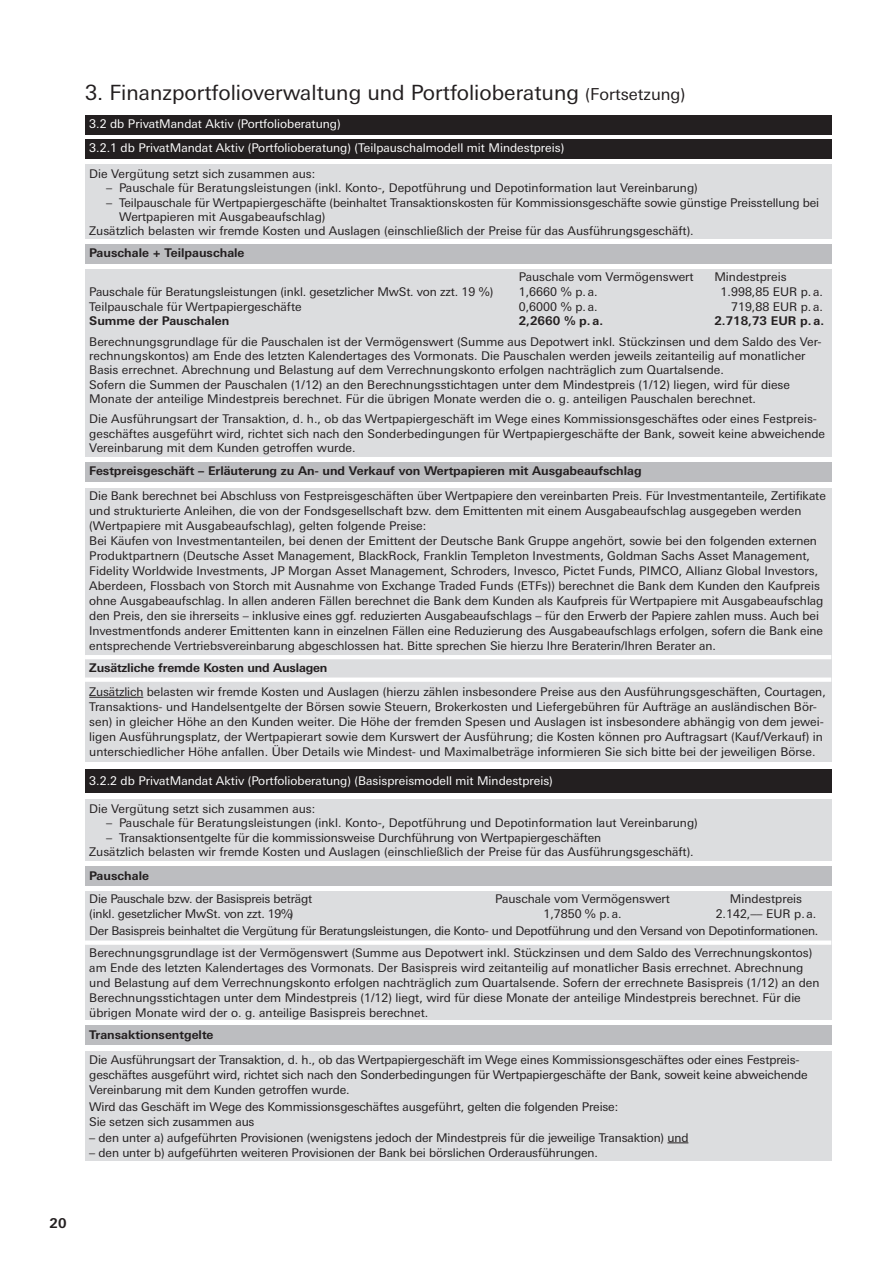
<style>
.page{position:relative;width:893px;height:1263px;background:#fff}
.page>*{position:absolute;margin:0;border:0;box-sizing:border-box;transform-origin:0 0}
.t1{font:21px "Deu Ba Univers";color:#231f20}
.t2{font:700 13.5px "Deu Ba Univers";color:#231f20}
.t3{font:12px/15px "Deu Ba Univers";color:#231f20}
.t4{font:700 12px "Deu Ba Univers";color:#231f20}
.t5{font:12px "Deu Ba Univers";color:#fff}
.t6{font:12px/17.1px "Deu Ba Univers";letter-spacing:-.025em;color:#231f20;text-align:right}
.s1{font-size:16.5px}
</style>
<div class="page">
<div style="left:85px;top:770px;width:746px;height:23px;background:#231f20"></div>
<div style="left:85px;top:891px;width:746px;height:129px;background:#dcdddf"></div>
<div style="left:85px;top:940px;width:746px;height:5px;background:#fff"></div>
<div style="left:85px;top:866px;width:746px;height:20px;background:#bcbdc0"></div>
<div style="left:85px;top:1025px;width:746px;height:20px;background:#bcbdc0"></div>
<div style="left:85px;top:1051px;width:746px;height:110px;background:#dcdddf"></div>
<svg style="left:667px;top:1142px;width:21px;height:1px"></svg>
<div style="left:85px;top:799px;width:746px;height:62px;background:#dcdddf"></div>
<div style="left:85px;top:269px;width:746px;height:188px;background:#dcdddf"></div>
<div style="left:85px;top:115px;width:746px;height:20px;background:#231f20"></div>
<div style="left:85px;top:164px;width:746px;height:75px;background:#dcdddf"></div>
<div style="left:85px;top:139px;width:746px;height:20px;background:#231f20"></div>
<div style="left:85px;top:244px;width:746px;height:20px;background:#bcbdc0"></div>
<div style="left:85px;top:488px;width:746px;height:273px;background:#dcdddf"></div>
<hr style="left:85px;top:655px;width:746px;height:4px;background:#fff">
<div style="left:85px;top:677px;width:746px;height:5px;background:#fff"></div>
<hr style="left:89px;top:697px;width:54px;height:1px;background:#231f20">
<div style="left:85px;top:462px;width:746px;height:20px;background:#bcbdc0"></div>
<h1 class="t1" style="left:85px;top:85px;width:602px">3. Finanzportfolioverwaltung und Portfolioberatung <span class="s1">(Fortsetzung)</span></h1>
<p class="t5" style="left:89px;top:119px;width:253px">3.2 db PrivatMandat Aktiv (Portfolioberatung)</p>
<p class="t3" style="left:89px;top:167px;width:227px">Die Vergütung setzt sich zusammen aus:</p>
<p class="t3" style="left:106px;top:181px;width:593px">– Pauschale für Beratungsleistungen (inkl. Konto-, Depotführung und Depotinformation laut Vereinbarung)</p>
<p class="t3" style="left:106px;top:196px;width:714px">– Teilpauschale für Wertpapiergeschäfte (beinhaltet Transaktionskosten für Kommissionsgeschäfte sowie günstige Preisstellung bei</p>
<p class="t3" style="left:119px;top:210px;width:208px">Wertpapieren mit Ausgabeaufschlag)</p>
<p class="t3" style="left:89px;top:224px;width:606px">Zusätzlich belasten wir fremde Kosten und Auslagen (einschließlich der Preise für das Ausführungsgeschäft).</p>
<p class="t5" style="left:89px;top:144px;width:476px">3.2.1 db PrivatMandat Aktiv (Portfolioberatung) (Teilpauschalmodell mit Mindestpreis)</p>
<p class="t4" style="left:89px;top:248px;width:157px">Pauschale + Teilpauschale</p>
<p class="t3" style="left:519px;top:271px;width:176px">Pauschale vom Vermögenswert</p>
<p class="t3" style="left:714px;top:271px;width:74px">Mindestpreis</p>
<p class="t3" style="left:89px;top:285px;width:405px">Pauschale für Beratungsleistungen (inkl. gesetzlicher MwSt. von zzt. 19 %)</p>
<p class="t3" style="left:519px;top:285px;width:80px">1,6660 % p. a.</p>
<p class="t3" style="left:721px;top:285px;width:104px">1.998,85 EUR p. a.</p>
<p class="t3" style="left:89px;top:300px;width:214px">Teilpauschale für Wertpapiergeschäfte</p>
<p class="t3" style="left:519px;top:300px;width:80px">0,6000 % p. a.</p>
<p class="t3" style="left:731px;top:300px;width:93px">719,88 EUR p. a.</p>
<p class="t4" style="left:89px;top:316px;width:141px">Summe der Pauschalen</p>
<p class="t4" style="left:519px;top:316px;width:86px">2,2660 % p. a.</p>
<p class="t4" style="left:714px;top:316px;width:111px">2.718,73 EUR p. a.</p>
<p class="t3" style="left:89px;top:335px;width:734px;line-height:14.2px">Berechnungsgrundlage für die Pauschalen ist der Vermögenswert (Summe aus Depotwert inkl. Stückzinsen und dem Saldo des Ver&shy;rechnungskontos) am Ende des letzten Kalendertages des Vormonats. Die Pauschalen werden jeweils zeitanteilig auf monatlicher Basis errechnet. Abrechnung und Belastung auf dem Verrechnungskonto erfolgen nachträglich zum Quartalsende.<br>Sofern die Summen der Pauschalen (1/12) an den Berechnungsstichtagen unter dem Mindestpreis (1/12) liegen, wird für diese Monate der anteilige Mindestpreis berechnet. Für die übrigen Monate werden die o. g. anteiligen Pauschalen berechnet.</p>
<p class="t3" style="left:89px;top:413px;width:737px;line-height:14.2px">Die Ausführungsart der Transaktion, d. h., ob das Wertpapiergeschäft im Wege eines Kommissionsgeschäftes oder eines Festpreis&shy;geschäftes ausgeführt wird, richtet sich nach den Sonderbedingungen für Wertpapiergeschäfte der Bank, soweit keine abweichende<br>Vereinbarung mit dem Kunden getroffen wurde.</p>
<p class="t4" style="left:89px;top:467px;width:554px">Festpreisgeschäft – Erläuterung zu An- und Verkauf von Wertpapieren mit Ausgabeaufschlag</p>
<p class="t3" style="left:89px;top:489px;width:738px">Die Bank berechnet bei Abschluss von Festpreisgeschäften über Wertpapiere den vereinbarten Preis. Für Investmentanteile, Zertifikate und strukturierte Anleihen, die von der Fondsgesellschaft bzw. dem Emittenten mit einem Ausgabeaufschlag ausgegeben werden (Wertpapiere mit Ausgabeaufschlag), gelten folgende Preise:<br>Bei Käufen von Investmentanteilen, bei denen der Emittent der Deutsche Bank Gruppe angehört, sowie bei den folgenden externen Produktpartnern (Deutsche Asset Management, BlackRock, Franklin Templeton Investments, Goldman Sachs Asset Management, Fidelity Worldwide Investments, JP Morgan Asset Management, Schroders, Invesco, Pictet Funds, PIMCO, Allianz Global Investors, Aberdeen, Flossbach von Storch mit Ausnahme von Exchange Traded Funds (ETFs)) berechnet die Bank dem Kunden den Kaufpreis ohne Ausgabeaufschlag. In allen anderen Fällen berechnet die Bank dem Kunden als Kaufpreis für Wertpapiere mit Ausgabeaufschlag den Preis, den sie ihrerseits – inklusive eines ggf. reduzierten Ausgabeaufschlags – für den Erwerb der Papiere zahlen muss. Auch bei Investmentfonds anderer Emittenten kann in einzelnen Fällen eine Reduzierung des Ausgabeaufschlags erfolgen, sofern die Bank eine entsprechende Vertriebsvereinbarung abgeschlossen hat. Bitte sprechen Sie hierzu Ihre Beraterin/Ihren Berater an.</p>
<p class="t4" style="left:89px;top:664px;width:240px">Zusätzliche fremde Kosten und Auslagen</p>
<p class="t3" style="left:89px;top:685px;width:738px">Zusätzlich belasten wir fremde Kosten und Auslagen (hierzu zählen insbesondere Preise aus den Ausführungsgeschäften, Courtagen, Transaktions- und Handelsentgelte der Börsen sowie Steuern, Brokerkosten und Liefergebühren für Aufträge an ausländischen Bör&shy;sen) in gleicher Höhe an den Kunden weiter. Die Höhe der fremden Spesen und Auslagen ist insbesondere abhängig von dem jewei&shy;ligen Ausführungsplatz, der Wertpapierart sowie dem Kurswert der Ausführung; die Kosten können pro Auftragsart (Kauf/Verkauf) in unterschiedlicher Höhe anfallen. Über Details wie Mindest- und Maximalbeträge informieren Sie sich bitte bei der jeweiligen Börse.</p>
<p class="t5" style="left:89px;top:776px;width:465px">3.2.2 db PrivatMandat Aktiv (Portfolioberatung) (Basispreismodell mit Mindestpreis)</p>
<p class="t3" style="left:89px;top:802px;width:227px">Die Vergütung setzt sich zusammen aus:</p>
<p class="t3" style="left:106px;top:816px;width:593px">– Pauschale für Beratungsleistungen (inkl. Konto-, Depotführung und Depotinformation laut Vereinbarung)</p>
<p class="t3" style="left:89px;top:832px;width:606px;line-height:14px;text-indent:17px">– Transaktionsentgelte für die kommissionsweise Durchführung von Wertpapiergeschäften<br>Zusätzlich belasten wir fremde Kosten und Auslagen (einschließlich der Preise für das Ausführungsgeschäft).</p>
<p class="t4" style="left:89px;top:871px;width:61px">Pauschale</p>
<p class="t3" style="left:89px;top:892px;width:224px">Die Pauschale bzw. der Basispreis beträgt</p>
<p class="t3" style="left:495px;top:892px;width:176px">Pauschale vom Vermögenswert</p>
<p class="t3" style="left:730px;top:892px;width:74px">Mindestpreis</p>
<p class="t3" style="left:89px;top:907px;width:206px">(inkl. gesetzlicher MwSt. von zzt. 19%)</p>
<p class="t3" style="left:543px;top:907px;width:80px">1,7850 % p. a.</p>
<p class="t6" style="left:89px;top:906px;width:731px">2.142,–– EUR p. a.<br>Der Basispreis beinhaltet die Vergütung für Beratungsleistungen, die Konto- und Depotführung und den Versand von Depotinformationen.</p>
<p class="t3" style="left:89px;top:946px;width:732px">Berechnungsgrundlage ist der Vermögenswert (Summe aus Depotwert inkl. Stückzinsen und dem Saldo des Verrechnungskontos) am Ende des letzten Kalendertages des Vormonats. Der Basispreis wird zeitanteilig auf monatlicher Basis errechnet. Abrechnung und Belastung auf dem Verrechnungskonto erfolgen nachträglich zum Quartalsende. Sofern der errechnete Basispreis (1/12) an den Berechnungsstichtagen unter dem Mindestpreis (1/12) liegt, wird für diese Monate der anteilige Mindestpreis berechnet. Für die übrigen Monate wird der o. g. anteilige Basispreis berechnet.</p>
<p class="t4" style="left:89px;top:1030px;width:126px">Transaktionsentgelte</p>
<p class="t3" style="left:89px;top:1053px;width:720px">Die Ausführungsart der Transaktion, d. h., ob das Wertpapiergeschäft im Wege eines Kommissionsgeschäftes oder eines Festpreis&shy;geschäftes ausgeführt wird, richtet sich nach den Sonderbedingungen für Wertpapiergeschäfte der Bank, soweit keine abweichende<br>Vereinbarung mit dem Kunden getroffen wurde.</p>
<p class="t3" style="left:89px;top:1100px;width:530px;line-height:15.5px">Wird das Geschäft im Wege des Kommissionsgeschäftes ausgeführt, gelten die folgenden Preise:<br>Sie setzen sich zusammen aus</p>
<p class="t3" style="left:89px;top:1131px;width:601px">– den unter a) aufgeführten Provisionen (wenigstens jedoch der Mindestpreis für die jeweilige Transaktion) und</p>
<p class="t3" style="left:89px;top:1146px;width:510px">– den unter b) aufgeführten weiteren Provisionen der Bank bei börslichen Orderausführungen.</p>
<p class="t2" style="left:50px;top:1218px;width:18px">20</p>
</div>
